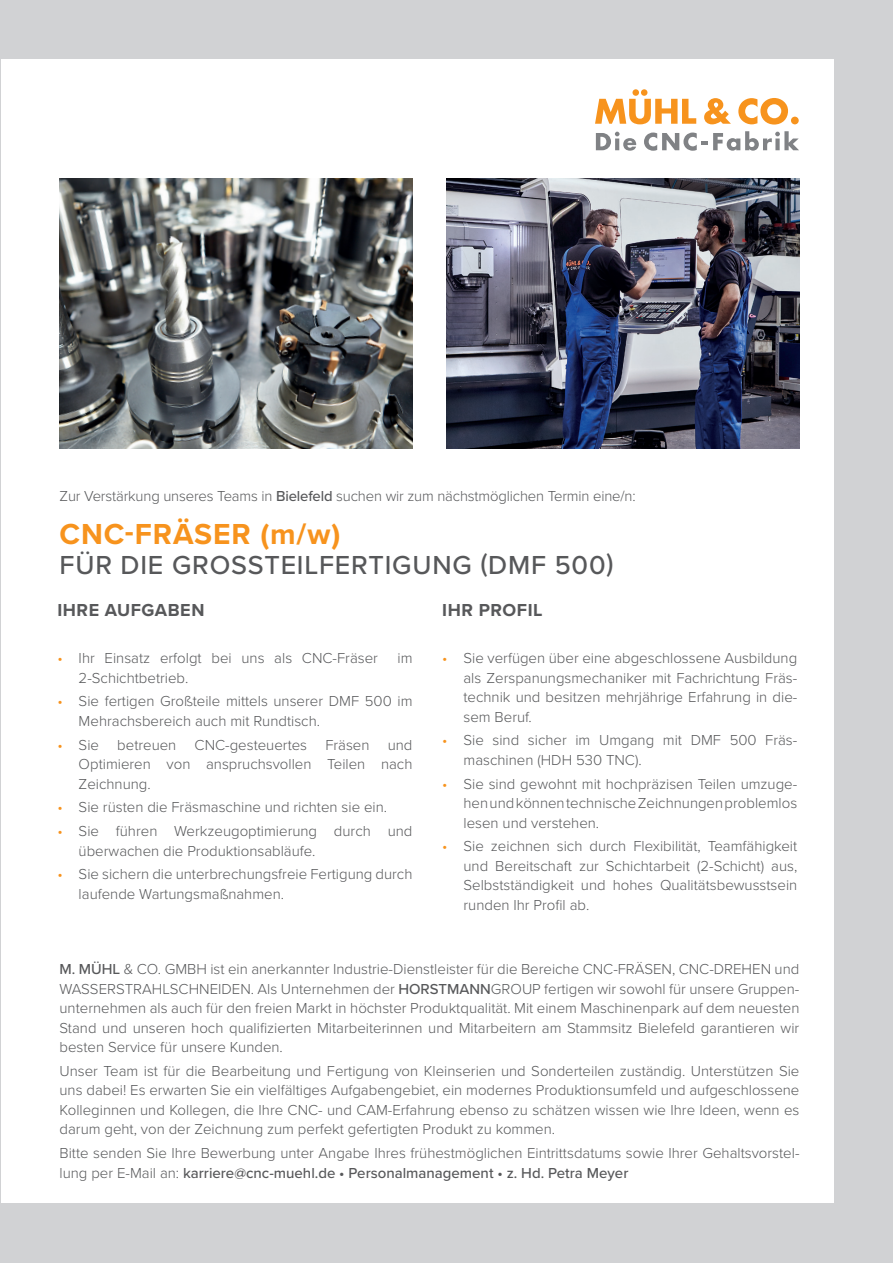
<style>
.page{position:relative;width:893px;height:1263px;background:#fff}
.page>*{position:absolute;margin:0;border:0;box-sizing:border-box;transform-origin:0 0}
.t1{font:700 30px "Proxima Nova";letter-spacing:.03em;color:#f7931d}
.t2{font:500 27px "Proxima Nova";letter-spacing:.03em;color:#57585a}
.t3{font:700 18px "Proxima Nova";letter-spacing:.03em;color:#57585a}
.t4{font:300 15px/19.5px "Proxima Nova";color:#57585a;text-align:justify}
.s1{font-weight:500}
.s2{color:#f7931d}
</style>
<div class="page">
<div style="left:0;top:0;width:892px;height:1263px;background:#d1d2d4"></div>
<div style="left:1px;top:60px;width:832px;height:1143px;background:#fff"></div>
<svg style="left:595px;top:89px;width:101px;height:35px"></svg>
<svg style="left:704px;top:98px;width:27px;height:26px"></svg>
<svg style="left:738px;top:98px;width:50px;height:27px"></svg>
<div style="left:791px;top:117px;width:8px;height:7px;background:#f7931d;border-radius:50%"></div>
<svg style="left:596px;top:132px;width:40px;height:19px"></svg>
<svg style="left:644px;top:131px;width:155px;height:20px"></svg>
<img style="left:446px;top:179px;width:353px;height:270px">
<img style="left:60px;top:179px;width:352px;height:270px">
<p class="t4" style="left:60px;top:486px;width:578px">Zur Verstärkung unseres Teams in <span class="s1">Bielefeld</span> suchen wir zum nächstmöglichen Termin eine/n:</p>
<h1 class="t1" style="left:60px;top:516px;width:282px">CNC-FRÄSER (m/w)</h1>
<h2 class="t2" style="left:60px;top:548px;width:555px">FÜR DIE GROSSTEILFERTIGUNG (DMF 500)</h2>
<p class="t3" style="left:57px;top:599px;width:149px">IHRE AUFGABEN</p>
<p class="t4" style="left:57px;top:649px;width:322px"><span class="s2">•</span> Ihr Einsatz erfolgt bei uns als CNC-Fräser</p>
<p class="t4" style="left:397px;top:649px;width:17px">im</p>
<p class="t4" style="left:79px;top:668px;width:111px">2-Schichtbetrieb.</p>
<p class="t4" style="left:79px;top:692px;width:335px;text-indent:-21px"><span class="s2">•</span> Sie fertigen Großteile mittels unserer DMF 500 im<br>Mehrachsbereich auch mit Rundtisch.</p>
<p class="t4" style="left:79px;top:735px;width:335px;text-indent:-21px"><span class="s2">•</span> Sie betreuen CNC-gesteuertes Fräsen und Optimieren von anspruchsvollen Teilen nach Zeichnung.</p>
<p class="t4" style="left:57px;top:798px;width:331px"><span class="s2">•</span> Sie rüsten die Fräsmaschine und richten sie ein.</p>
<p class="t4" style="left:79px;top:822px;width:335px;text-indent:-21px"><span class="s2">•</span> Sie führen Werkzeugoptimierung durch und überwachen die Produktionsabläufe.</p>
<p class="t4" style="left:79px;top:865px;width:335px;text-indent:-21px"><span class="s2">•</span> Sie sichern die unterbrechungsfreie Fertigung durch laufende Wartungsmaßnahmen.</p>
<p class="t3" style="left:442px;top:599px;width:102px">IHR PROFIL</p>
<p class="t4" style="left:463px;top:649px;width:335px;text-indent:-21px"><span class="s2">•</span> Sie verfügen über eine abgeschlossene Ausbildung als Zerspanungsmechaniker mit Fachrichtung Fräs&shy;technik und besitzen mehrjährige Erfahrung in die&shy;sem Beruf.</p>
<p class="t4" style="left:463px;top:731px;width:335px;text-indent:-21px"><span class="s2">•</span> Sie sind sicher im Umgang mit DMF 500 Fräs&shy;maschinen (HDH 530 TNC).</p>
<p class="t4" style="left:463px;top:774px;width:335px;text-indent:-21px"><span class="s2">•</span> Sie sind gewohnt mit hochpräzisen Teilen umzuge&shy;hen und können technische Zeichnungen problemlos lesen und verstehen.</p>
<p class="t4" style="left:463px;top:837px;width:335px;text-indent:-21px"><span class="s2">•</span> Sie zeichnen sich durch Flexibilität, Teamfähigkeit und Bereitschaft zur Schichtarbeit (2-Schicht) aus, Selbstständigkeit und hohes Qualitätsbewusstsein runden Ihr Profil ab.</p>
<p class="t4" style="left:60px;top:960px;width:741px"><span class="s1">M. MÜHL</span> &amp; CO. GMBH ist ein anerkannter Industrie-Dienstleister für die Bereiche CNC-FRÄSEN, CNC-DREHEN und WASSERSTRAHLSCHNEIDEN. Als Unternehmen der <span class="s1">HORSTMANN</span>GROUP fertigen wir sowohl für unsere Gruppen&shy;unternehmen als auch für den freien Markt in höchster Produktqualität. Mit einem Maschinenpark auf dem neuesten Stand und unseren hoch qualifizierten Mitarbeiterinnen und Mitarbeitern am Stammsitz Bielefeld garantieren wir besten Service für unsere Kunden.</p>
<p class="t4" style="left:60px;top:1061px;width:741px">Unser Team ist für die Bearbeitung und Fertigung von Kleinserien und Sonderteilen zuständig. Unterstützen Sie uns dabei! Es erwarten Sie ein vielfältiges Aufgabengebiet, ein modernes Produktionsumfeld und aufgeschlossene Kolleginnen und Kollegen, die Ihre CNC- und CAM-Erfahrung ebenso zu schätzen wissen wie Ihre Ideen, wenn es darum geht, von der Zeichnung zum perfekt gefertigten Produkt zu kommen.</p>
<p class="t4" style="left:60px;top:1144px;width:741px">Bitte senden Sie Ihre Bewerbung unter Angabe Ihres frühestmöglichen Eintrittsdatums sowie Ihrer Gehaltsvorstel&shy;lung per E-Mail an: <span class="s1">karriere@cnc-muehl.de • Personalmanagement • z. Hd. Petra Meyer</span></p>
</div>
